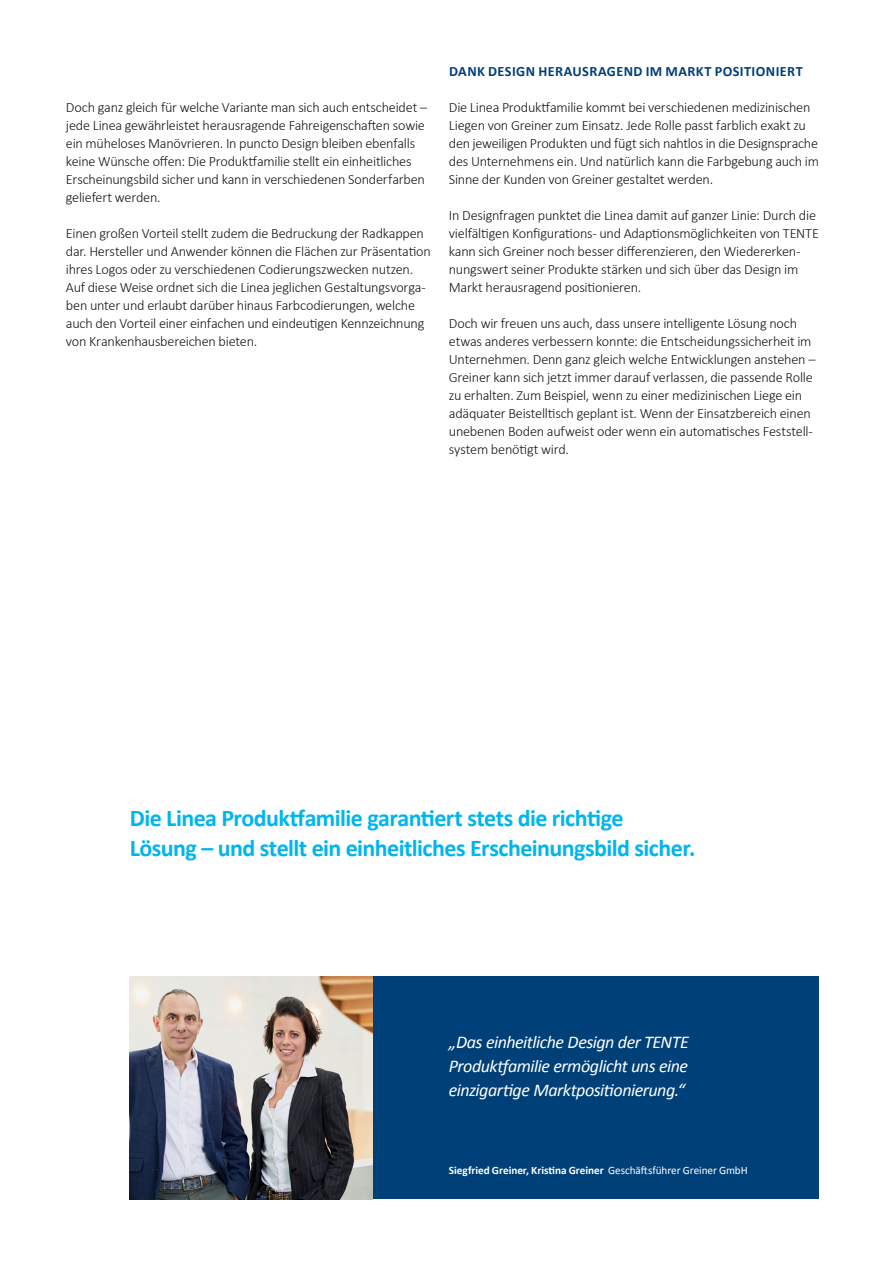
<style>
.page{position:relative;width:885px;height:1263px;background:#fff}
.page>*{position:absolute;margin:0;border:0;box-sizing:border-box;transform-origin:0 0}
.t1{font:700 24px/30px "Calibri";letter-spacing:-.025em;color:#00b5ed}
.t2{font:italic 18px/24px "Calibri";letter-spacing:-.025em;color:#fff;text-align:justify}
.t3{font:300 14.25px/18px "Calibri";letter-spacing:-.02em;color:#181716}
.t4{font:700 14.25px "Calibri";letter-spacing:.03em;color:#004079}
.t5{font:700 11.25px "Calibri";letter-spacing:-.005em;color:#fff}
.s1{font-weight:400}
</style>
<div class="page">
<div style="left:372px;top:976px;width:447px;height:223px;background:#004079"></div>
<img style="left:130px;top:976px;width:242px;height:223px">
<p class="t3" style="left:66px;top:97px;width:362px">Doch ganz gleich für welche Variante man sich auch entscheidet – jede Linea gewährleistet herausragende Fahreigenschaften sowie ein müheloses Manövrieren. In puncto Design bleiben ebenfalls keine Wünsche offen: Die Produktfamilie stellt ein einheitliches Erscheinungsbild sicher und kann in verschiedenen Sonderfarben geliefert werden.</p>
<p class="t3" style="left:66px;top:223px;width:366px">Einen großen Vorteil stellt zudem die Bedruckung der Radkappen dar. Hersteller und Anwender können die Flächen zur Präsentation ihres Logos oder zu verschiedenen Codierungszwecken nutzen.<br>Auf diese Weise ordnet sich die Linea jeglichen Gestaltungsvorga&shy;ben unter und erlaubt darüber hinaus Farbcodierungen, welche auch den Vorteil einer einfachen und eindeutigen Kennzeichnung von Krankenhausbereichen bieten.</p>
<p class="t4" style="left:449px;top:62px;width:355px">DANK DESIGN HERAUSRAGEND IM MARKT POSITIONIERT</p>
<p class="t3" style="left:449px;top:97px;width:371px">Die Linea Produktfamilie kommt bei verschiedenen medizinischen Liegen von Greiner zum Einsatz. Jede Rolle passt farblich exakt zu den jeweiligen Produkten und fügt sich nahtlos in die Designsprache des Unternehmens ein. Und natürlich kann die Farbgebung auch im Sinne der Kunden von Greiner gestaltet werden.</p>
<p class="t3" style="left:449px;top:205px;width:371px">In Designfragen punktet die Linea damit auf ganzer Linie: Durch die vielfältigen Konfigurations- und Adaptionsmöglichkeiten von TENTE kann sich Greiner noch besser differenzieren, den Wiedererken&shy;nungswert seiner Produkte stärken und sich über das Design im Markt herausragend positionieren.</p>
<p class="t3" style="left:449px;top:313px;width:368px">Doch wir freuen uns auch, dass unsere intelligente Lösung noch etwas anderes verbessern konnte: die Entscheidungssicherheit im Unternehmen. Denn ganz gleich welche Entwicklungen anstehen – Greiner kann sich jetzt immer darauf verlassen, die passende Rolle zu erhalten. Zum Beispiel, wenn zu einer medizinischen Liege ein adäquater Beistelltisch geplant ist. Wenn der Einsatzbereich einen unebenen Boden aufweist oder wenn ein automatisches Feststell&shy;system benötigt wird.</p>
<h1 class="t1" style="left:130px;top:803px;width:567px">Die Linea Produktfamilie garantiert stets die richtige<br>Lösung – und stellt ein einheitliches Erscheinungsbild sicher.</h1>
<p class="t2" style="left:449px;top:1029px;width:241px">„Das einheitliche Design der TENTE Produktfamilie ermöglicht uns eine einzigartige Marktpositionierung.“</p>
<p class="t5" style="left:449px;top:1163px;width:300px">Siegfried Greiner, Kristina Greiner <span class="s1">Geschäftsführer Greiner GmbH</span></p>
</div>
